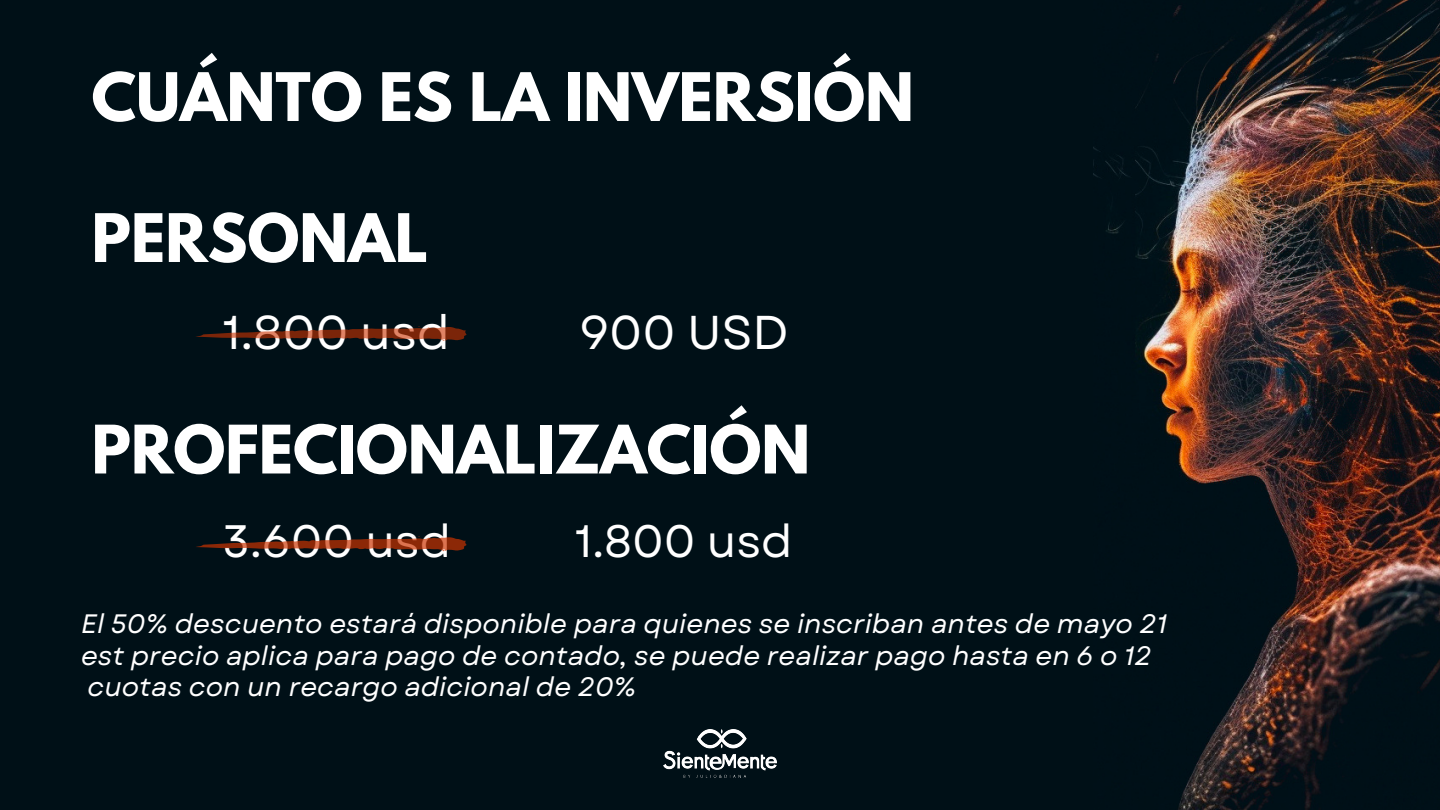
<style>
.page{position:relative;width:1440px;height:810px;background:#001017}
.page>*{position:absolute;margin:0;border:0;box-sizing:border-box;transform-origin:0 0}
.t1{font:700 59.2px "League Spartan";color:#fff}
.t2{font:47.4px "Garet";color:#fff}
.t3{font:45.4px "Garet";color:#fff}
.t4{font:italic 26.6px/31.5px "Garet";color:#fff}
</style>
<div class="page">
<img style="left:1094px;top:0;width:346px;height:810px">
<img style="left:664px;top:729px;width:112px;height:49px">
<svg style="left:196px;top:326px;width:271px;height:15px"></svg>
<svg style="left:196px;top:536px;width:271px;height:15px"></svg>
<h1 class="t1" style="left:92px;top:68px;width:824px">CUÁNTO ES LA INVERSIÓN</h1>
<h1 class="t1" style="left:92px;top:209px;width:338px">PERSONAL</h1>
<h2 class="t2" style="left:223px;top:298px;width:229px">1.800 usd</h2>
<h2 class="t2" style="left:579px;top:298px;width:211px">900 USD</h2>
<h1 class="t1" style="left:92px;top:420px;width:720px">PROFECIONALIZACIÓN</h1>
<h3 class="t3" style="left:223px;top:509px;width:230px">3.600 usd</h3>
<h3 class="t3" style="left:575px;top:509px;width:219px">1.800 usd</h3>
<p class="t4" style="left:81px;top:609px;width:1088px">El 50% descuento estará disponible para quienes se inscriban antes de mayo 21 est precio aplica para pago de contado, se puede realizar pago hasta en 6 o 12 cuotas con un recargo adicional de 20%</p>
</div>
